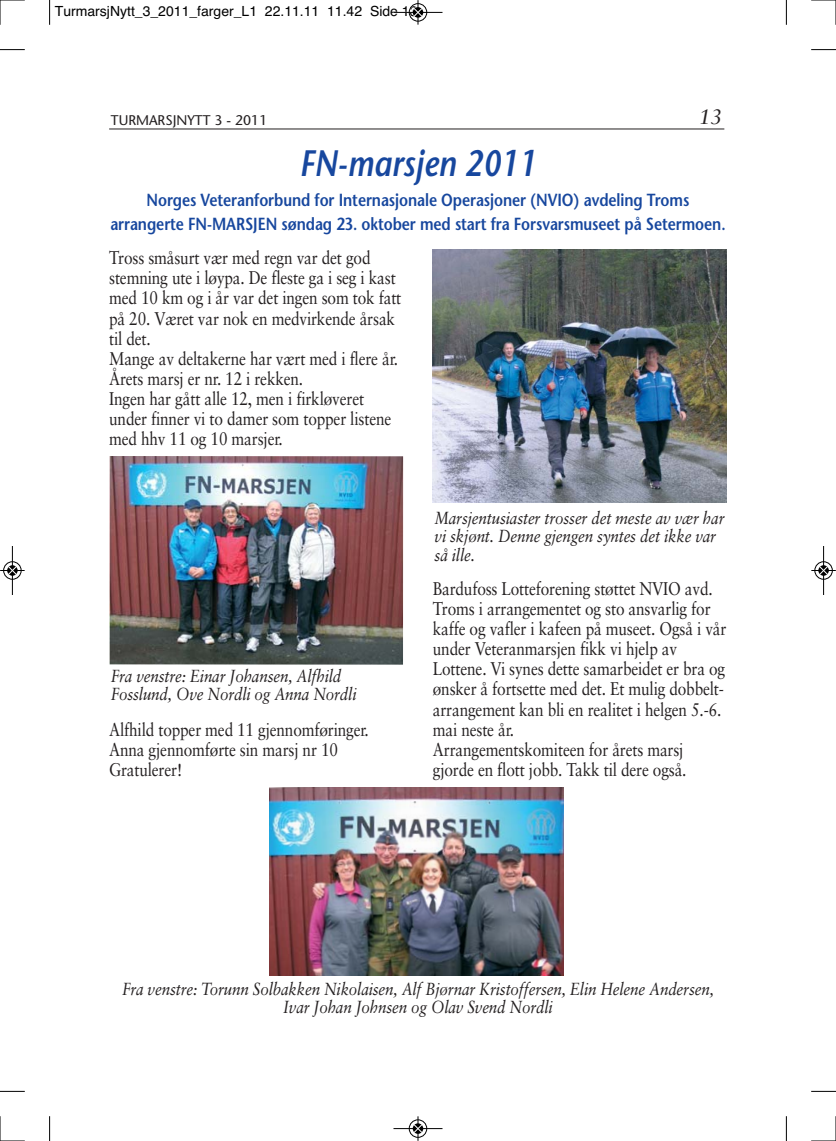
<style>
.page{position:relative;width:836px;height:1141px;background:#fff}
.page>*{position:absolute;margin:0;border:0;box-sizing:border-box;transform-origin:0 0}
.t1{font:italic 600 36.75px "Stone Sans";color:#17479e;scale:.85 1}
.t2{font:italic 21px "Sabon";color:#231f20}
.t3{font:18.38px/20.1px "Sabon";letter-spacing:-.01em;color:#231f20;scale:.84 1}
.t4{font:italic 17.5px/18.4px "Sabon";letter-spacing:-.01em;color:#231f20;scale:.87 1}
.t5{font:600 17.5px/24.5px "Stone Sans";letter-spacing:-.005em;color:#17479e;text-align:center;scale:.85 1}
.t6{font:14px "Helvetica";color:#000}
.t7{font:14px "Stone Sans";color:#231f20}
</style>
<div class="page">
<hr style="left:109px;top:129px;width:615px;height:1px;background:#231f20">
<img style="left:109px;top:456px;width:294px;height:209px">
<img style="left:433px;top:250px;width:294px;height:253px">
<img style="left:269px;top:788px;width:294px;height:188px">
<svg style="left:49px;top:0;width:1px;height:25px"></svg>
<svg style="left:0;top:49px;width:25px;height:1px"></svg>
<svg style="left:786px;top:0;width:1px;height:25px"></svg>
<svg style="left:811px;top:49px;width:25px;height:1px"></svg>
<svg style="left:49px;top:1116px;width:1px;height:25px"></svg>
<svg style="left:0;top:1091px;width:25px;height:1px"></svg>
<svg style="left:786px;top:1116px;width:1px;height:25px"></svg>
<svg style="left:811px;top:1091px;width:25px;height:1px"></svg>
<svg style="left:0;top:0;width:25px;height:25px"></svg>
<svg style="left:811px;top:0;width:25px;height:25px"></svg>
<svg style="left:0;top:1116px;width:25px;height:25px"></svg>
<svg style="left:811px;top:1116px;width:25px;height:25px"></svg>
<div style="left:409px;top:3px;width:18px;height:19px;border:1px solid #fff;border-radius:50%"></div>
<hr style="left:393px;top:12px;width:49px;height:1px;background:#000">
<div style="left:409px;top:3px;width:18px;height:18px;border:1px solid #000;border-radius:50%"></div>
<svg style="left:413px;top:0;width:9px;height:25px"></svg>
<div style="left:409px;top:1119px;width:18px;height:19px;border:1px solid #fff;border-radius:50%"></div>
<hr style="left:393px;top:1128px;width:49px;height:1px;background:#000">
<div style="left:409px;top:1120px;width:18px;height:18px;border:1px solid #000;border-radius:50%"></div>
<svg style="left:413px;top:1116px;width:9px;height:25px"></svg>
<div style="left:3px;top:561px;width:19px;height:19px;border:1px solid #fff;border-radius:50%"></div>
<hr style="left:12px;top:546px;width:1px;height:49px;background:#000">
<div style="left:3px;top:562px;width:18px;height:17px;border:1px solid #000;border-radius:50%"></div>
<svg style="left:0;top:566px;width:25px;height:9px"></svg>
<div style="left:814px;top:561px;width:19px;height:19px;border:1px solid #fff;border-radius:50%"></div>
<hr style="left:823px;top:546px;width:1px;height:49px;background:#000">
<div style="left:814px;top:562px;width:18px;height:17px;border:1px solid #000;border-radius:50%"></div>
<svg style="left:811px;top:566px;width:25px;height:9px"></svg>
<p class="t6" style="left:55px;top:6px;width:364px">TurmarsjNytt_3_2011_farger_L1 22.11.11 11.42 Side 13</p>
<p class="t7" style="left:111px;top:115px;width:158px">TURMARSJNYTT 3 - 2011</p>
<p class="t2" style="left:699px;top:108px;width:25px">13</p>
<h1 class="t1" style="left:299px;top:149px;width:280px">FN-marsjen 2011</h1>
<p class="t5" style="left:110px;top:189px;width:725px">Norges Veteranforbund for Internasjonale Operasjoner (NVIO) avdeling Troms arrangerte FN-MARSJEN søndag 23. oktober med start fra Forsvarsmuseet på Setermoen.</p>
<p class="t3" style="left:109px;top:249px;width:349px">Tross småsurt vær med regn var det god stemning ute i løypa. De fleste ga i seg i kast med 10 km og i år var det ingen som tok fatt på 20. Været var nok en medvirkende årsak til det.<br>Mange av deltakerne har vært med i flere år.<br>Årets marsj er nr. 12 i rekken.<br>Ingen har gått alle 12, men i firkløveret under finner vi to damer som topper listene med hhv 11 og 10 marsjer.</p>
<p class="t4" style="left:111px;top:668px;width:284px">Fra venstre: Einar Johansen, Alfhild<br>Fosslund, Ove Nordli og Anna Nordli</p>
<p class="t3" style="left:109px;top:721px;width:311px">Alfhild topper med 11 gjennomføringer.<br>Anna gjennomførte sin marsj nr 10<br>Gratulerer!</p>
<p class="t4" style="left:435px;top:510px;width:335px">Marsjentusiaster trosser det meste av vær har vi skjønt. Denne gjengen syntes det ikke var så ille.</p>
<p class="t3" style="left:433px;top:580px;width:351px">Bardufoss Lotteforening støttet NVIO avd.<br>Troms i arrangementet og sto ansvarlig for kaffe og vafler i kafeen på museet. Også i vår under Veteranmarsjen fikk vi hjelp av Lottene. Vi synes dette samarbeidet er bra og ønsker å fortsette med det. Et mulig dobbelt&shy;arrangement kan bli en realitet i helgen 5.-6. mai neste år.<br>Arrangementskomiteen for årets marsj gjorde en flott jobb. Takk til dere også.</p>
<p class="t4" style="left:122px;top:981px;width:682px;text-align:center">Fra venstre: Torunn Solbakken Nikolaisen, Alf Bjørnar Kristoffersen, Elin Helene Andersen,<br>Ivar Johan Johnsen og Olav Svend Nordli</p>
</div>
